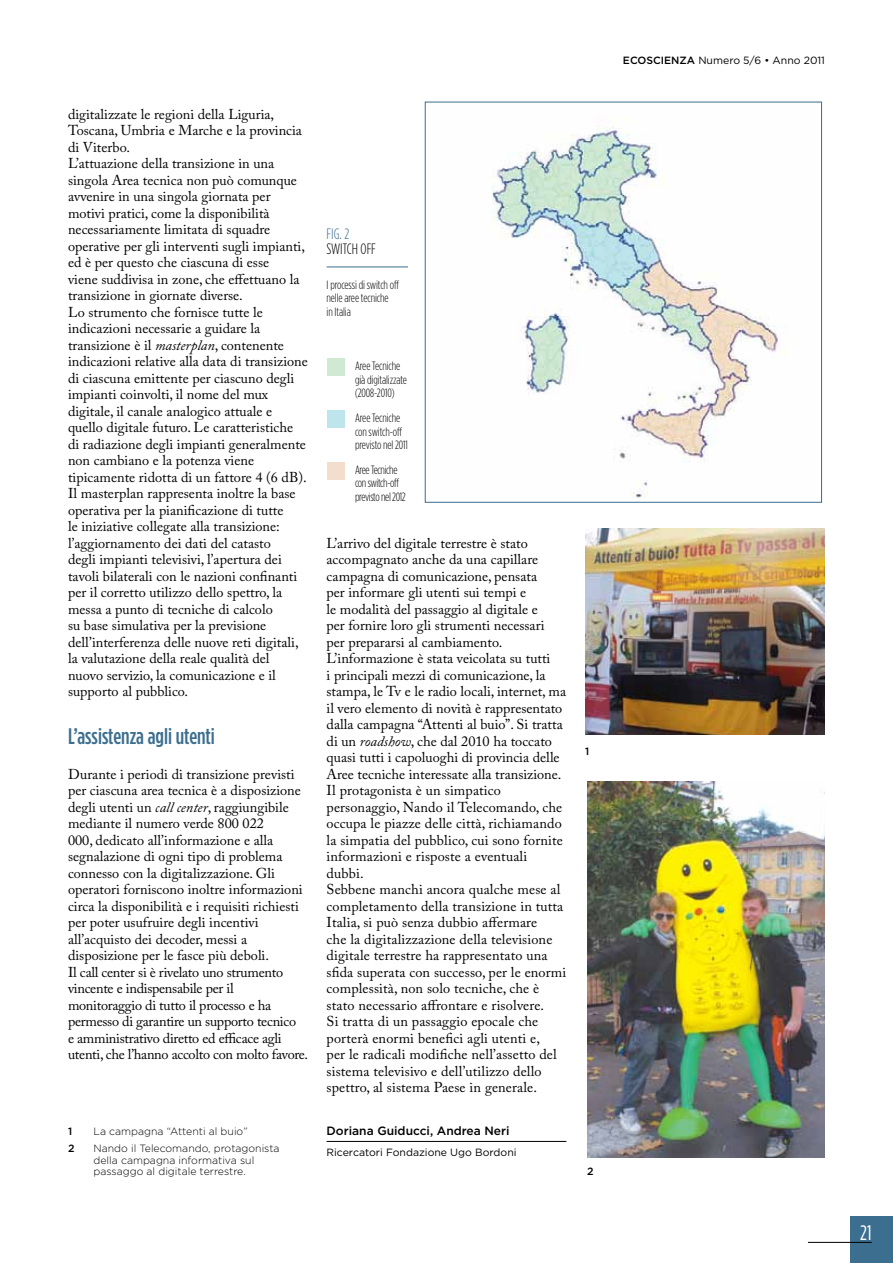
<style>
.page{position:relative;width:893px;height:1263px;background:#fff}
.page>*{position:absolute;margin:0;border:0;box-sizing:border-box;transform-origin:0 0}
.t1{font:500 22.5px "Gotham Condensed";color:#3b6e8f}
.t2{font:21px "Gotham Condensed";color:#fff}
.t3{font:300 15px/15px "Gotham Condensed";color:#000}
.t4{font:14.25px/16.5px "Adobe Caslon Pro";color:#000}
.t5{font:300 12px/13.5px "Gotham Condensed";letter-spacing:-.01em;color:#000}
.t6{font:300 12px/13.5px "Gotham Condensed";letter-spacing:-.03em;color:#000}
.t7{font:500 12px "Gotham";color:#000}
.t8{font:300 10.5px/11.2px "Gotham";color:#000}
.t9{font:10.5px "Gotham";color:#000}
.t10{font:500 10.5px "Gotham";color:#000}
.s1{font-style:italic}
.s2{color:#3b6e8f}
.s3{font-weight:500}
</style>
<div class="page">
<div style="left:850px;top:1216px;width:43px;height:47px;background:#3b6e8f"></div>
<hr style="left:808px;top:1242px;width:64px;height:1px;background:#000">
<hr style="left:327px;top:1141px;width:239px;height:1px;background:#000">
<img style="left:492px;top:117px;width:294px;height:381px">
<hr style="left:327px;top:267px;width:81px;height:1px;background:#3b6e8f">
<img style="left:585px;top:529px;width:240px;height:206px">
<img style="left:587px;top:781px;width:238px;height:376px">
<div style="left:328px;top:359px;width:17px;height:17px;background:#d0e9d3"></div>
<div style="left:328px;top:411px;width:17px;height:17px;background:#bde5eb"></div>
<div style="left:328px;top:463px;width:17px;height:17px;background:#f3ddcd"></div>
<p class="t4" style="left:68px;top:105px;width:241px">digitalizzate le regioni della Liguria, Toscana, Umbria e Marche e la provincia di Viterbo.<br>L’attuazione della transizione in una singola Area tecnica non può comunque avvenire in una singola giornata per motivi pratici, come la disponibilità necessariamente limitata di squadre operative per gli interventi sugli impianti, ed è per questo che ciascuna di esse<br>viene suddivisa in zone, che effettuano la transizione in giornate diverse.<br>Lo strumento che fornisce tutte le indicazioni necessarie a guidare la transizione è il <span class="s1">masterplan</span>, contenente indicazioni relative alla data di transizione di ciascuna emittente per ciascuno degli impianti coinvolti, il nome del mux digitale, il canale analogico attuale e quello digitale futuro. Le caratteristiche di radiazione degli impianti generalmente non cambiano e la potenza viene tipicamente ridotta di un fattore 4 (6 dB).<br>Il masterplan rappresenta inoltre la base operativa per la pianificazione di tutte<br>le iniziative collegate alla transizione: l’aggiornamento dei dati del catasto<br>degli impianti televisivi, l’apertura dei tavoli bilaterali con le nazioni confinanti per il corretto utilizzo dello spettro, la messa a punto di tecniche di calcolo<br>su base simulativa per la previsione dell’interferenza delle nuove reti digitali, la valutazione della reale qualità del nuovo servizio, la comunicazione e il supporto al pubblico.</p>
<p class="t1" style="left:68px;top:724px;width:148px">L’assistenza agli utenti</p>
<p class="t4" style="left:68px;top:765px;width:242px">Durante i periodi di transizione previsti per ciascuna area tecnica è a disposizione degli utenti un <span class="s1">call center</span>, raggiungibile mediante il numero verde 800 022<br>000, dedicato all’informazione e alla segnalazione di ogni tipo di problema connesso con la digitalizzazione. Gli operatori forniscono inoltre informazioni circa la disponibilità e i requisiti richiesti per poter usufruire degli incentivi all’acquisto dei decoder, messi a disposizione per le fasce più deboli.<br>Il call center si è rivelato uno strumento vincente e indispensabile per il monitoraggio di tutto il processo e ha permesso di garantire un supporto tecnico<br>e amministrativo diretto ed efficace agli utenti, che l’hanno accolto con molto favore.</p>
<p class="t10" style="left:68px;top:1125px;width:6px">1</p>
<p class="t8" style="left:94px;top:1125px;width:156px">La campagna “Attenti al buio”</p>
<p class="t10" style="left:68px;top:1143px;width:8px">2</p>
<p class="t8" style="left:94px;top:1143px;width:188px">Nando il Telecomando, protagonista della campagna informativa sul passaggo al digitale terrestre.</p>
<p class="t3" style="left:327px;top:226px;width:40px"><span class="s2">Fig. 2<br></span>Switch off</p>
<p class="t5" style="left:327px;top:278px;width:74px">I processi di switch off nelle aree tecniche<br>in Italia</p>
<p class="t5" style="left:355px;top:359px;width:53px">Aree Tecniche già digitalizzate (2008-2010)</p>
<p class="t5" style="left:355px;top:411px;width:54px">Aree Tecniche con switch-off previsto nel 2011</p>
<p class="t6" style="left:355px;top:463px;width:52px">Aree Tecniche con switch-off previsto nel 2012</p>
<p class="t4" style="left:327px;top:534px;width:241px">L’arrivo del digitale terrestre è stato accompagnato anche da una capillare campagna di comunicazione, pensata<br>per informare gli utenti sui tempi e<br>le modalità del passaggio al digitale e<br>per fornire loro gli strumenti necessari<br>per prepararsi al cambiamento.<br>L’informazione è stata veicolata su tutti<br>i principali mezzi di comunicazione, la stampa, le Tv e le radio locali, internet, ma il vero elemento di novità è rappresentato dalla campagna “Attenti al buio”. Si tratta di un <span class="s1">roadshow</span>, che dal 2010 ha toccato quasi tutti i capoluoghi di provincia delle Aree tecniche interessate alla transizione.<br>Il protagonista è un simpatico personaggio, Nando il Telecomando, che occupa le piazze delle città, richiamando la simpatia del pubblico, cui sono fornite informazioni e risposte a eventuali dubbi.<br>Sebbene manchi ancora qualche mese al completamento della transizione in tutta Italia, si può senza dubbio affermare<br>che la digitalizzazione della televisione digitale terrestre ha rappresentato una sfida superata con successo, per le enormi complessità, non solo tecniche, che è stato necessario affrontare e risolvere.<br>Si tratta di un passaggio epocale che porterà enormi benefici agli utenti e,<br>per le radicali modifiche nell’assetto del sistema televisivo e dell’utilizzo dello spettro, al sistema Paese in generale.</p>
<p class="t7" style="left:327px;top:1124px;width:185px">Doriana Guiducci, Andrea Neri</p>
<p class="t9" style="left:327px;top:1147px;width:191px">Ricercatori Fondazione Ugo Bordoni</p>
<p class="t10" style="left:585px;top:745px;width:6px">1</p>
<p class="t10" style="left:587px;top:1165px;width:8px">2</p>
<p class="t9" style="left:623px;top:55px;width:204px"><span class="s3">ecoscienza</span> Numero 5/6 • Anno 2011</p>
<p class="t2" style="left:860px;top:1221px;width:13px">21</p>
</div>
